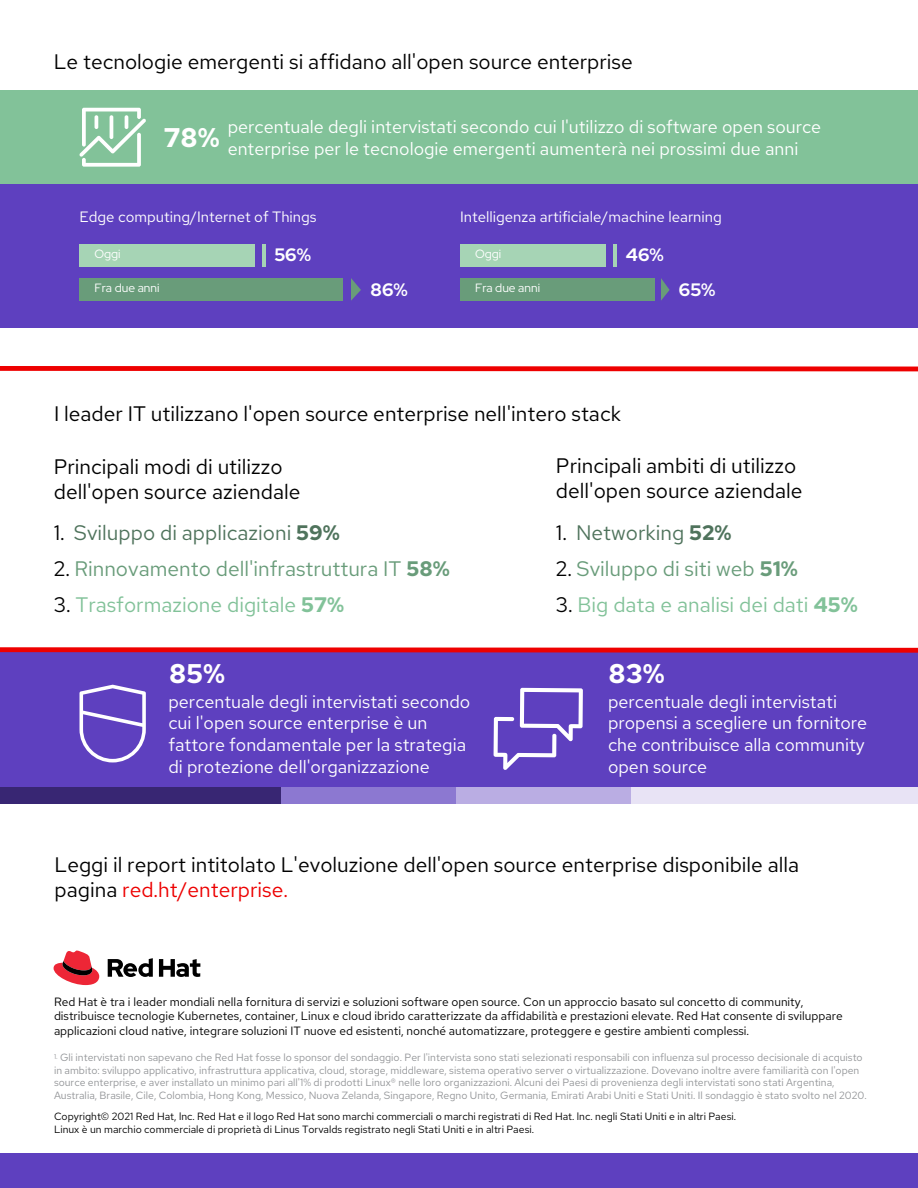
<style>
.page{position:relative;width:918px;height:1188px;background:#fff}
.page>*{position:absolute;margin:0;border:0;box-sizing:border-box;transform-origin:0 0}
.t1{font:700 27px "Red Hat Text";color:#fff}
.t2{font:21px/25.2px "Red Hat Text";color:#000}
.t3{font:21px "Red Hat Text";color:#699c7a}
.t4{font:21px "Red Hat Text";color:#82c299}
.t5{font:21px "Red Hat Text";color:#4f735c}
.t6{font:18px/21.6px "Red Hat Text";color:#fff}
.t7{font:700 18px "Red Hat Display";color:#fff}
.t8{font:15px "Red Hat Text";color:#fff}
.t9{font:12px/14.4px "Red Hat Text";color:#000}
.t10{font:12px "Red Hat Display";color:#fff}
.t11{font:10.5px/12.6px "Red Hat Text";color:#939598}
.t12{font:10.5px/12.6px "Red Hat Text";color:#000}
.s1{color:#000}
.s2{font-weight:700}
.s3{color:#ed0000}
</style>
<div class="page">
<div style="left:0;top:184px;width:918px;height:144px;background:#5e40bf"></div>
<div style="left:0;top:90px;width:918px;height:94px;background:#82c299"></div>
<svg style="left:54px;top:951px;width:45px;height:34px"></svg>
<svg style="left:108px;top:958px;width:92px;height:19px"></svg>
<div style="left:0;top:652px;width:918px;height:136px;background:#5e40bf"></div>
<div style="left:0;top:788px;width:284px;height:16px;background:#382673"></div>
<div style="left:281px;top:788px;width:176px;height:16px;background:#8c78d1"></div>
<div style="left:456px;top:788px;width:176px;height:16px;background:#baade3"></div>
<div style="left:631px;top:788px;width:287px;height:16px;background:#e8e3f5"></div>
<svg style="left:494px;top:688px;width:89px;height:82px"></svg>
<svg style="left:80px;top:685px;width:66px;height:77px"></svg>
<div style="left:0;top:1153px;width:918px;height:35px;background:#5e40bf"></div>
<svg style="left:0;top:647px;width:918px;height:6px;background:#e11d29"></svg>
<svg style="left:0;top:366px;width:918px;height:5px;background:#ee0e0e"></svg>
<div style="left:460px;top:244px;width:146px;height:22px;background:#a6d4b5"></div>
<div style="left:460px;top:278px;width:194px;height:23px;background:#699c7a"></div>
<svg style="left:661px;top:278px;width:9px;height:23px"></svg>
<hr style="left:613px;top:244px;width:4px;height:22px;background:#a6d4b5">
<div style="left:80px;top:244px;width:175px;height:22px;background:#a6d4b5"></div>
<div style="left:80px;top:278px;width:263px;height:23px;background:#699c7a"></div>
<svg style="left:351px;top:278px;width:10px;height:23px"></svg>
<hr style="left:262px;top:244px;width:4px;height:22px;background:#a6d4b5">
<svg style="left:79px;top:108px;width:67px;height:59px"></svg>
<hr style="left:95px;top:115px;width:3px;height:14px;background:#fff;border-radius:2px">
<hr style="left:110px;top:115px;width:3px;height:24px;background:#fff;border-radius:2px">
<hr style="left:125px;top:115px;width:3px;height:14px;background:#fff;border-radius:2px">
<h2 class="t2" style="left:54px;top:49px;width:580px">Le tecnologie emergenti si affidano all'open source enterprise</h2>
<h3 class="t6" style="left:164px;top:116px;width:659px;text-indent:64px">percentuale degli intervistati secondo cui l'utilizzo di software open source<br><sup>78%</sup> enterprise per le tecnologie emergenti aumenterà nei prossimi due anni</h3>
<h3 class="t8" style="left:80px;top:207px;width:239px">Edge computing/Internet of Things</h3>
<p class="t10" style="left:94px;top:246px;width:28px">Oggi</p>
<p class="t10" style="left:94px;top:280px;width:66px">Fra due anni</p>
<h3 class="t7" style="left:274px;top:243px;width:38px">56%</h3>
<h3 class="t7" style="left:371px;top:277px;width:39px">86%</h3>
<h3 class="t8" style="left:460px;top:207px;width:263px">Intelligenza artificiale/machine learning</h3>
<p class="t10" style="left:475px;top:246px;width:28px">Oggi</p>
<p class="t10" style="left:475px;top:280px;width:66px">Fra due anni</p>
<h3 class="t7" style="left:626px;top:243px;width:39px">46%</h3>
<h3 class="t7" style="left:679px;top:277px;width:38px">65%</h3>
<h2 class="t2" style="left:54px;top:400px;width:568px">I leader IT utilizzano l'open source enterprise nell'intero stack</h2>
<h2 class="t2" style="left:54px;top:454px;width:248px">Principali modi di utilizzo dell'open source aziendale</h2>
<h2 class="t5" style="left:54px;top:519px;width:288px"><span class="s1">1.</span> Sviluppo di applicazioni <span class="s2">59%</span></h2>
<h2 class="t3" style="left:54px;top:555px;width:398px"><span class="s1">2.</span> Rinnovamento dell'infrastruttura IT <span class="s2">58%</span></h2>
<h2 class="t4" style="left:54px;top:591px;width:292px"><span class="s1">3.</span> Trasformazione digitale <span class="s2">57%</span></h2>
<h2 class="t2" style="left:556px;top:453px;width:248px">Principali ambiti di utilizzo dell'open source aziendale</h2>
<h2 class="t5" style="left:556px;top:519px;width:177px"><span class="s1">1.</span> Networking <span class="s2">52%</span></h2>
<h2 class="t3" style="left:556px;top:555px;width:243px"><span class="s1">2.</span> Sviluppo di siti web <span class="s2">51%</span></h2>
<h2 class="t4" style="left:556px;top:591px;width:304px"><span class="s1">3.</span> Big data e analisi dei dati <span class="s2">45%</span></h2>
<h1 class="t1" style="left:169px;top:656px;width:57px">85%</h1>
<h1 class="t1" style="left:609px;top:656px;width:58px">83%</h1>
<h3 class="t6" style="left:168px;top:690px;width:303px">percentuale degli intervistati secondo cui l'open source enterprise è un fattore fondamentale per la strategia di protezione dell'organizzazione</h3>
<h3 class="t6" style="left:608px;top:690px;width:261px">percentuale degli intervistati propensi a scegliere un fornitore che contribuisce alla community open source</h3>
<h2 class="t2" style="left:55px;top:852px;width:746px">Leggi il report intitolato L'evoluzione dell'open source enterprise disponibile alla pagina <span class="s3">red.ht/enterprise.</span></h2>
<p class="t9" style="left:54px;top:994px;width:790px">Red Hat è tra i leader mondiali nella fornitura di servizi e soluzioni software open source. Con un approccio basato sul concetto di community, distribuisce tecnologie Kubernetes, container, Linux e cloud ibrido caratterizzate da affidabilità e prestazioni elevate. Red Hat consente di sviluppare applicazioni cloud native, integrare soluzioni IT nuove ed esistenti, nonché automatizzare, proteggere e gestire ambienti complessi.</p>
<p class="t11" style="left:54px;top:1051px;width:814px"><sup>1.</sup> Gli intervistati non sapevano che Red Hat fosse lo sponsor del sondaggio. Per l'intervista sono stati selezionati responsabili con influenza sul processo decisionale di acquisto in ambito: sviluppo applicativo, infrastruttura applicativa, cloud, storage, middleware, sistema operativo server o virtualizzazione. Dovevano inoltre avere familiarità con l'open source enterprise, e aver installato un minimo pari all'1% di prodotti Linux® nelle loro organizzazioni. Alcuni dei Paesi di provenienza degli intervistati sono stati Argentina, Australia, Brasile, Cile, Colombia, Hong Kong, Messico, Nuova Zelanda, Singapore, Regno Unito, Germania, Emirati Arabi Uniti e Stati Uniti. Il sondaggio è stato svolto nel 2020.</p>
<p class="t12" style="left:54px;top:1110px;width:684px">Copyright© 2021 Red Hat, lnc. Red Hat e il logo Red Hat sono marchi commerciali o marchi registrati di Red Hat. lnc. negli Stati Uniti e in altri Paesi.<br>Linux è un marchio commerciale di proprietà di Linus Torvalds registrato negli Stati Uniti e in altri Paesi.</p>
</div>
